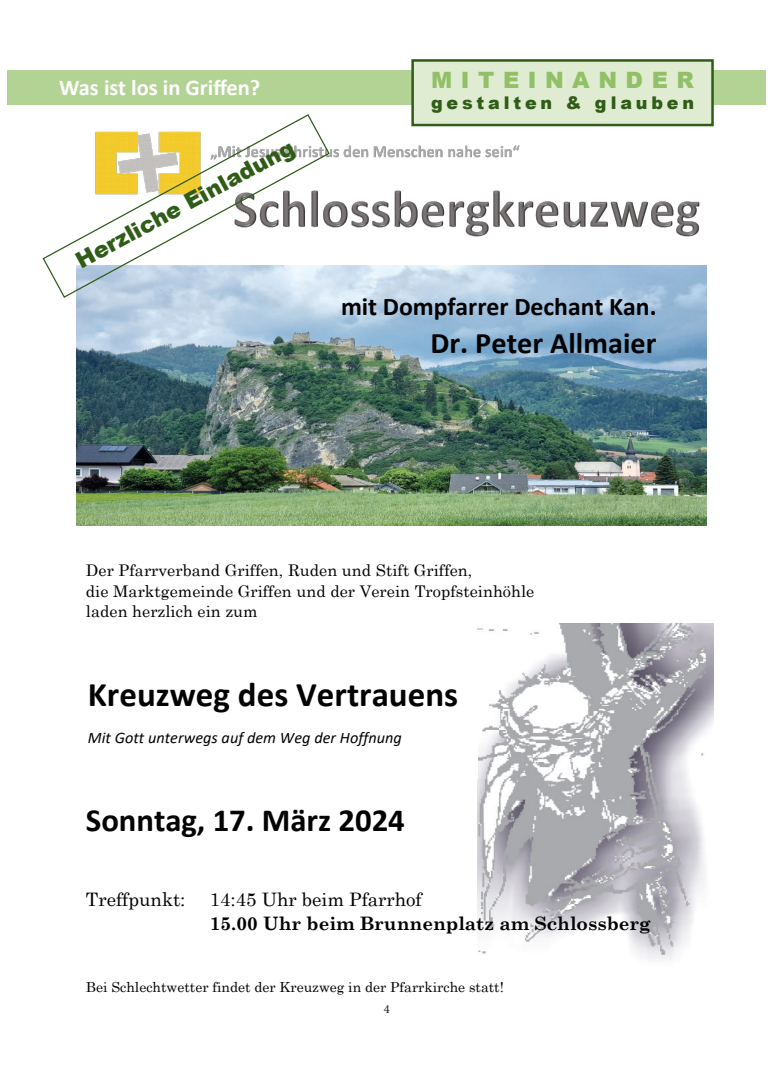
<style>
.page{position:relative;width:773px;height:1081px;background:#fff}
.page>*{position:absolute;margin:0;border:0;box-sizing:border-box;transform-origin:0 0}
.t1{font:700 34.62px "Calibri";color:#020203}
.t2{font:700 32.38px "Calibri";color:#020203}
.t3{font:700 29.88px "Calibri";color:#020203}
.t4{font:700 25.5px "Calibri";color:#020203}
.t5{font:700 22.5px "Calibri";color:#fff}
.t6{font:900 22.5px "Arial";color:#2f5c16}
.t7{font:900 22.5px "Arial";letter-spacing:.38em;color:#91c067}
.t8{font:700 18.5px/24.1px "Century Schoolbook";letter-spacing:-.005em;color:#020203}
.t9{font:18.5px "Century Schoolbook";color:#020203}
.t10{font:900 17.5px "Arial";letter-spacing:.22em;color:#2f5c16}
.t11{font:16px/20.9px "Century Schoolbook";letter-spacing:.005em;color:#020203}
.t12{font:italic 16px "Calibri";letter-spacing:.005em;color:#020203}
.t13{font:13.88px "Century Schoolbook";color:#020203}
.t14{font:12.5px "Minion Pro";color:#1d1d1b}
.s1{font-weight:400}
</style>
<div class="page">
<div style="left:7px;top:70px;width:758px;height:35px;background:#b2d394"></div>
<img style="left:77px;top:265px;width:629px;height:261px">
<img style="left:477px;top:623px;width:236px;height:337px">
<div style="left:79px;top:668px;width:399px;height:111px;background:#fff"></div>
<img style="left:330px;top:145px;width:189px;height:13px">
<img style="left:330px;top:191px;width:369px;height:46px">
<div style="left:412px;top:60px;width:300px;height:65px;background:#dfecd2"></div>
<div style="left:411px;top:59px;width:302px;height:67px;border:2px solid #2f5c16"></div>
<svg style="left:42px;top:114px;width:288px;height:185px"></svg>
<p class="t5" style="left:59px;top:74px;width:203px">Was ist los in Griffen?</p>
<p class="t6" style="left:70px;top:249px;width:246px;rotate:-29deg">Herzliche Einladung</p>
<p class="t7" style="left:431px;top:64px;width:264px">MITEINANDER</p>
<p class="t10" style="left:431px;top:90px;width:264px">gestalten &amp; glauben</p>
<p class="t4" style="left:341px;top:289px;width:317px">mit Dompfarrer Dechant Kan.</p>
<p class="t3" style="left:430px;top:322px;width:227px">Dr. Peter Allmaier</p>
<p class="t11" style="left:86px;top:558px;width:450px">Der Pfarrverband Griffen, Ruden und Stift Griffen,<br>die Marktgemeinde Griffen und der Verein Tropfsteinhöhle laden herzlich ein zum</p>
<p class="t1" style="left:88px;top:670px;width:372px">Kreuzweg des Vertrauens</p>
<p class="t12" style="left:88px;top:727px;width:315px">Mit Gott unterwegs auf dem Weg der Hoffnung</p>
<p class="t2" style="left:86px;top:797px;width:320px">Sonntag, 17. März 2024</p>
<p class="t9" style="left:86px;top:884px;width:101px">Treffpunkt:</p>
<p class="t8" style="left:210px;top:886px;width:442px"><span class="s1">14:45 Uhr beim Pfarrhof<br></span>15.00 Uhr beim Brunnenplatz am Schlossberg</p>
<p class="t13" style="left:86px;top:975px;width:419px">Bei Schlechtwetter findet der Kreuzweg in der Pfarrkirche statt!</p>
<p class="t14" style="left:384px;top:1001px;width:7px">4</p>
</div>
